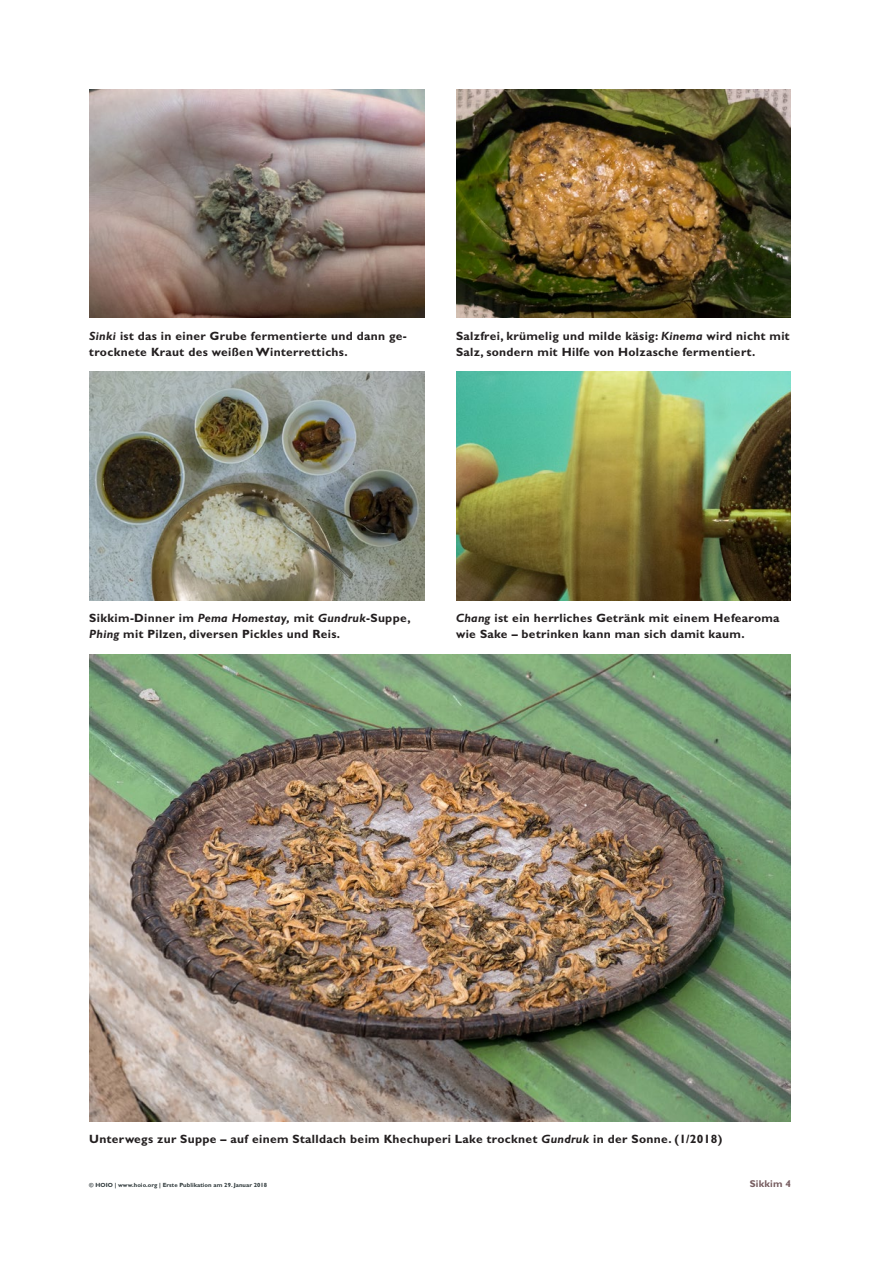
<style>
.page{position:relative;width:893px;height:1263px;background:#fff}
.page>*{position:absolute;margin:0;border:0;box-sizing:border-box;transform-origin:0 0}
.Bildlegende_-_8_Bold{font:700 12px/16.4px "Gill Sans MT Pro";letter-spacing:.025em;color:#231f20}
.t1{font:700 9.9px "Gill Sans MT Pro";letter-spacing:.01em;color:#775d60}
.Copyright_-_4_Heavy{font:700 6px "Gill Sans MT Pro";letter-spacing:.01em;color:#313b3d}
.s1{font-style:italic}
</style>
<div class="page">
<img style="left:456px;top:372px;width:335px;height:228px">
<img style="left:456px;top:89px;width:335px;height:229px">
<img style="left:89px;top:372px;width:335px;height:228px">
<img style="left:89px;top:89px;width:335px;height:229px">
<img style="left:89px;top:654px;width:702px;height:468px">
<p class="Bildlegende_-_8_Bold" style="left:89px;top:327px;width:319px"><span class="s1">Sinki</span> ist das in einer Grube fermentierte und dann ge&shy;trocknete Kraut des weißen Winterrettichs.</p>
<p class="Bildlegende_-_8_Bold" style="left:456px;top:327px;width:335px">Salzfrei, krümelig und milde käsig: <span class="s1">Kinema</span> wird nicht mit<br>Salz, sondern mit Hilfe von Holzasche fermentiert.</p>
<p class="Bildlegende_-_8_Bold" style="left:89px;top:610px;width:323px">Sikkim-Dinner im <span class="s1">Pema Homestay,</span> mit <span class="s1">Gundruk</span>-Suppe,<br><span class="s1">Phing</span> mit Pilzen, diversen Pickles und Reis.</p>
<p class="Bildlegende_-_8_Bold" style="left:456px;top:610px;width:325px"><span class="s1">Chang</span> ist ein herrliches Getränk mit einem Hefearoma wie Sake – betrinken kann man sich damit kaum.</p>
<p class="Bildlegende_-_8_Bold" style="left:89px;top:1131px;width:634px">Unterwegs zur Suppe – auf einem Stalldach beim Khechuperi Lake trocknet <span class="s1">Gundruk</span> in der Sonne. (1/2018)</p>
<p class="Copyright_-_4_Heavy" style="left:89px;top:1181px;width:179px">© HOIO | www.hoio.org | Erste Publikation am 29. Januar 2018</p>
<p class="t1" style="left:750px;top:1177px;width:43px">Sikkim 4</p>
</div>
